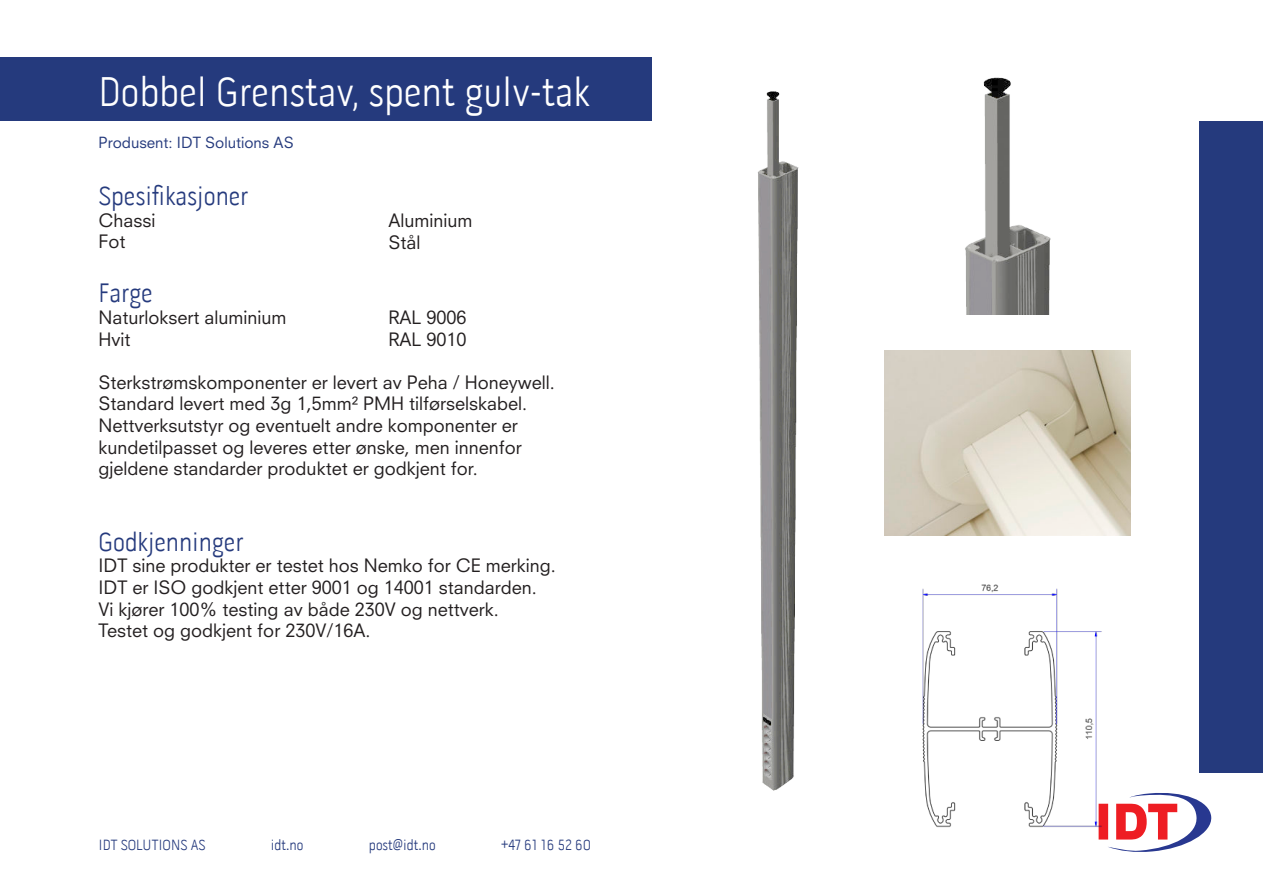
<style>
.page{position:relative;width:1263px;height:893px;background:#fff}
.page>*{position:absolute;margin:0;border:0;box-sizing:border-box;transform-origin:0 0}
.t1{font:300 42px "Pill Gothic 300 mg";color:#fff}
.t2{font:300 27px "Pill Gothic 300 mg";color:#253a7d}
.t3{font:18px/21.6px "Neuzeit SLT Std";color:#231f20}
.t4{font:300 15px "Pill Gothic 300 mg";color:#253a7d}
.t5{font:15px "Neuzeit SLT Std";color:#253a7d}
</style>
<div class="page">
<div style="left:0;top:57px;width:652px;height:64px;background:#253a7d"></div>
<img style="left:758px;top:91px;width:41px;height:700px">
<img style="left:884px;top:350px;width:247px;height:186px">
<svg style="left:1098px;top:793px;width:114px;height:59px"></svg>
<div style="left:1199px;top:121px;width:64px;height:651px;background:#253a7d"></div>
<img style="left:922px;top:584px;width:212px;height:247px">
<img style="left:965px;top:77px;width:86px;height:238px">
<h1 class="t1" style="left:99px;top:76px;width:493px">Dobbel Grenstav, spent gulv-tak</h1>
<p class="t5" style="left:99px;top:137px;width:197px">Produsent: IDT Solutions AS</p>
<h2 class="t2" style="left:99px;top:180px;width:151px">Spesifikasjoner</h2>
<p class="t3" style="left:99px;top:211px;width:59px">Chassi<br>Fot</p>
<h2 class="t2" style="left:99px;top:283px;width:56px">Farge</h2>
<p class="t3" style="left:99px;top:308px;width:190px">Naturloksert aluminium<br>Hvit</p>
<p class="t3" style="left:99px;top:373px;width:458px">Sterkstrømskomponenter er levert av Peha / Honeywell.<br>Standard levert med 3g 1,5mm2 PMH tilførselskabel.<br>Nettverksutstyr og eventuelt andre komponenter er kundetilpasset og leveres etter ønske, men innenfor gjeldene standarder produktet er godkjent for.</p>
<p class="t3" style="left:388px;top:211px;width:86px">Aluminium<br>Stål</p>
<p class="t3" style="left:388px;top:308px;width:80px">RAL 9006<br>RAL 9010</p>
<h2 class="t2" style="left:99px;top:526px;width:146px">Godkjenninger</h2>
<p class="t3" style="left:99px;top:556px;width:459px">IDT sine produkter er testet hos Nemko for CE merking.<br>IDT er ISO godkjent etter 9001 og 14001 standarden.<br>Vi kjører 100% testing av både 230V og nettverk.<br>Testet og godkjent for 230V/16A.</p>
<p class="t4" style="left:99px;top:839px;width:109px">IDT SOLUTIONS AS</p>
<p class="t4" style="left:271px;top:839px;width:34px">idt.no</p>
<p class="t4" style="left:369px;top:839px;width:68px">post@idt.no</p>
<p class="t4" style="left:501px;top:839px;width:91px">+47 61 16 52 60</p>
</div>
